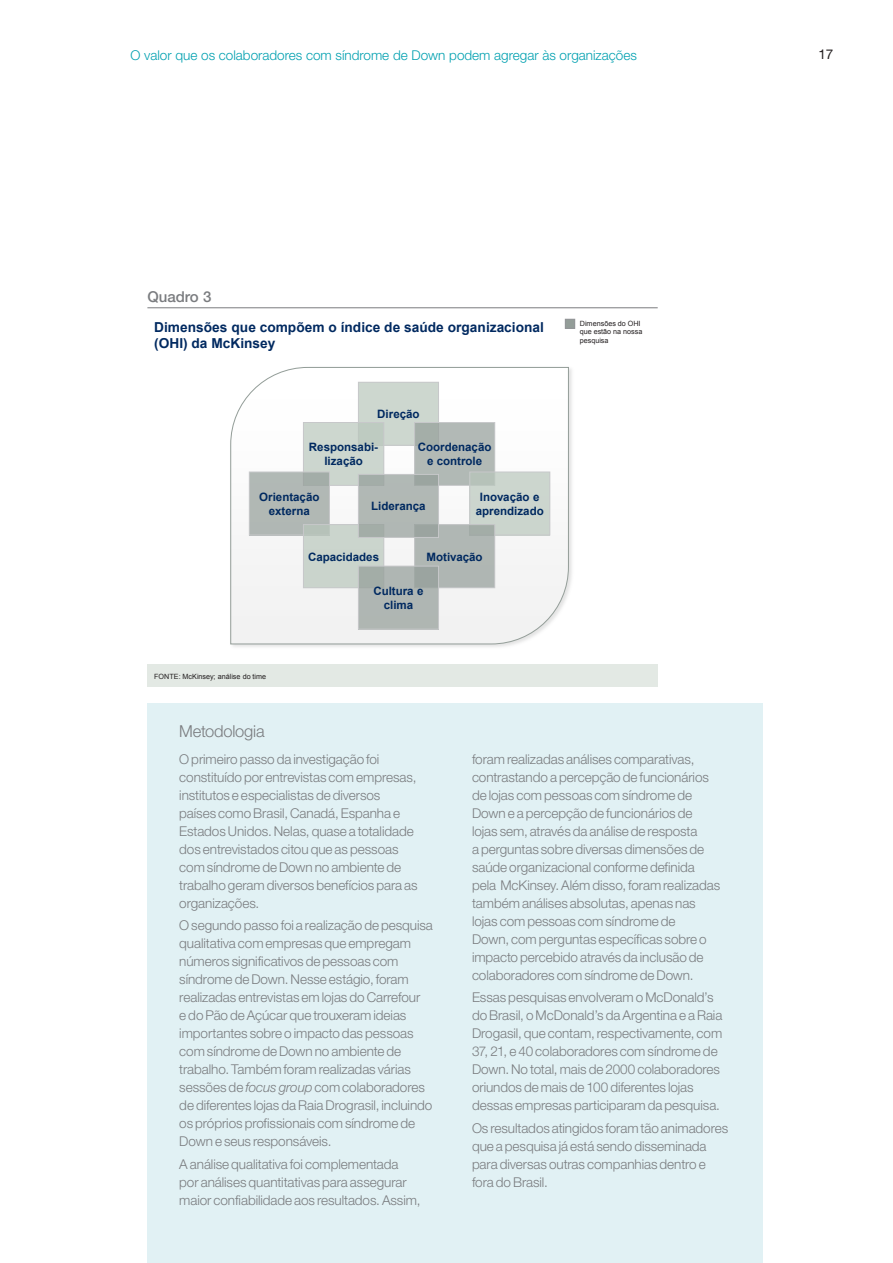
<style>
.page{position:relative;width:893px;height:1263px;background:#fff}
.page>*{position:absolute;margin:0;border:0;box-sizing:border-box;transform-origin:0 0}
.Box_case{font:300 16.5px "Helvetica Neue LT Std";letter-spacing:-.015em;color:#7a7c7f}
.Exhibit_headers{font:500 15px "Helvetica Neue LT Std";color:#7a7c7f}
.t1{font:700 13.65px/16.5px "Arial";color:#002960}
.Box_case-2{font:300 13.5px/18px "Helvetica Neue LT Std";letter-spacing:-.005em;color:#7a7c7f}
.t2{font:300 13.5px "Helvetica Neue LT Std";color:#00a0b0}
.t3{font:13.5px "Helvetica Neue LT Std";color:#231f20}
.t4{font:700 11.55px/14px "Arial";color:#002960;text-align:center}
.t5{font:7.2px/8.7px "Arial";color:#231f20}
.s1{font-style:italic}
</style>
<div class="page">
<div style="left:147px;top:664px;width:511px;height:22px;background:#e3e9e4"></div>
<svg style="left:230px;top:367px;width:339px;height:277px"></svg>
<div style="left:358px;top:382px;width:81px;height:63px;background:#cdd7cf"></div>
<div style="left:358px;top:382px;width:81px;height:64px;border:1px solid #c7c8ca"></div>
<div style="left:415px;top:422px;width:80px;height:63px;background:#939d98;opacity:.7"></div>
<div style="left:414px;top:422px;width:81px;height:64px;border:1px solid #c7c8ca"></div>
<div style="left:303px;top:422px;width:81px;height:63px;background:#b9c7bc;opacity:.7"></div>
<div style="left:303px;top:422px;width:81px;height:64px;border:1px solid #c7c8ca"></div>
<div style="left:249px;top:472px;width:80px;height:63px;background:#939d98;opacity:.7"></div>
<div style="left:249px;top:472px;width:81px;height:63px;border:1px solid #c7c8ca"></div>
<div style="left:470px;top:472px;width:80px;height:63px;background:#b9c7bc;opacity:.7"></div>
<div style="left:469px;top:472px;width:81px;height:63px;border:1px solid #c7c8ca"></div>
<div style="left:303px;top:525px;width:81px;height:63px;background:#b9c7bc;opacity:.7"></div>
<div style="left:303px;top:524px;width:81px;height:64px;border:1px solid #c7c8ca"></div>
<div style="left:415px;top:525px;width:80px;height:63px;background:#939d98;opacity:.7"></div>
<div style="left:414px;top:524px;width:81px;height:64px;border:1px solid #c7c8ca"></div>
<div style="left:358px;top:566px;width:81px;height:63px;background:#939d98;opacity:.7"></div>
<div style="left:358px;top:566px;width:81px;height:63px;border:1px solid #c7c8ca"></div>
<div style="left:358px;top:474px;width:81px;height:63px;background:#939d98;opacity:.7"></div>
<div style="left:358px;top:474px;width:81px;height:64px;border:1px solid #c7c8ca"></div>
<div style="left:565px;top:319px;width:10px;height:9px;background:#939d98"></div>
<div style="left:565px;top:319px;width:10px;height:10px;border:1px solid #939598"></div>
<hr style="left:147px;top:307px;width:511px;height:1px;background:#7a7c7f">
<div style="left:147px;top:703px;width:616px;height:560px;background:#e1f1f4"></div>
<p class="t2" style="left:130px;top:46px;width:508px">O valor que os colaboradores com síndrome de Down podem agregar às organizações</p>
<p class="t3" style="left:818px;top:46px;width:17px">17</p>
<p class="Exhibit_headers" style="left:147px;top:288px;width:65px">Quadro 3</p>
<p class="t1" style="left:154px;top:319px;width:391px">Dimensões que compõem o índice de saúde organizacional (OHI) da McKinsey</p>
<p class="t4" style="left:377px;top:407px;width:44px">Direção</p>
<p class="t4" style="left:418px;top:441px;width:75px">Coordenação e controle</p>
<p class="t4" style="left:309px;top:441px;width:71px">Responsabi&shy;lização</p>
<p class="t4" style="left:259px;top:490px;width:62px">Orientação externa</p>
<p class="t4" style="left:476px;top:490px;width:69px">Inovação e aprendizado</p>
<p class="t4" style="left:308px;top:550px;width:73px">Capacidades</p>
<p class="t4" style="left:427px;top:550px;width:58px">Motivação</p>
<p class="t4" style="left:373px;top:584px;width:52px">Cultura e clima</p>
<p class="t4" style="left:371px;top:500px;width:56px">Liderança</p>
<p class="t5" style="left:154px;top:672px;width:114px">FONTE: McKinsey; análise do time</p>
<p class="Box_case" style="left:179px;top:721px;width:87px">Metodologia</p>
<p class="t5" style="left:580px;top:319px;width:64px">Dimensões do OHI que estão na nossa pesquisa</p>
<p class="Box_case-2" style="left:179px;top:750px;width:240px">O primeiro passo da investigação foi constituído por entrevistas com empresas, institutos e especialistas de diversos países como Brasil, Canadá, Espanha e Estados Unidos. Nelas, quase a totalidade dos entrevistados citou que as pessoas com síndrome de Down no ambiente de trabalho geram diversos benefícios para as organizações.</p>
<p class="Box_case-2" style="left:179px;top:916px;width:255px">O segundo passo foi a realização de pesquisa qualitativa com empresas que empregam números significativos de pessoas com síndrome de Down. Nesse estágio, foram realizadas entrevistas em lojas do Carrefour<br>e do Pão de Açúcar que trouxeram ideias importantes sobre o impacto das pessoas com síndrome de Down no ambiente de trabalho. Também foram realizadas várias sessões de <span class="s1">focus group</span> com colaboradores de diferentes lojas da Raia Drograsil, incluindo os próprios profissionais com síndrome de Down e seus responsáveis.</p>
<p class="Box_case-2" style="left:179px;top:1154px;width:243px">A análise qualitativa foi complementada por análises quantitativas para assegurar maior confiabilidade aos resultados. Assim,</p>
<p class="Box_case-2" style="left:472px;top:750px;width:250px">foram realizadas análises comparativas, contrastando a percepção de funcionários de lojas com pessoas com síndrome de Down e a percepção de funcionários de lojas sem, através da análise de resposta<br>a perguntas sobre diversas dimensões de saúde organizacional conforme definida pela McKinsey. Além disso, foram realizadas também análises absolutas, apenas nas lojas com pessoas com síndrome de<br>Down, com perguntas específicas sobre o impacto percebido através da inclusão de colaboradores com síndrome de Down.</p>
<p class="Box_case-2" style="left:472px;top:988px;width:252px">Essas pesquisas envolveram o McDonald’s do Brasil, o McDonald’s da Argentina e a Raia Drogasil, que contam, respectivamente, com 37, 21, e 40 colaboradores com síndrome de Down. No total, mais de 2000 colaboradores oriundos de mais de 100 diferentes lojas dessas empresas participaram da pesquisa.</p>
<p class="Box_case-2" style="left:472px;top:1118px;width:258px">Os resultados atingidos foram tão animadores que a pesquisa já está sendo disseminada para diversas outras companhias dentro e fora do Brasil.</p>
</div>
